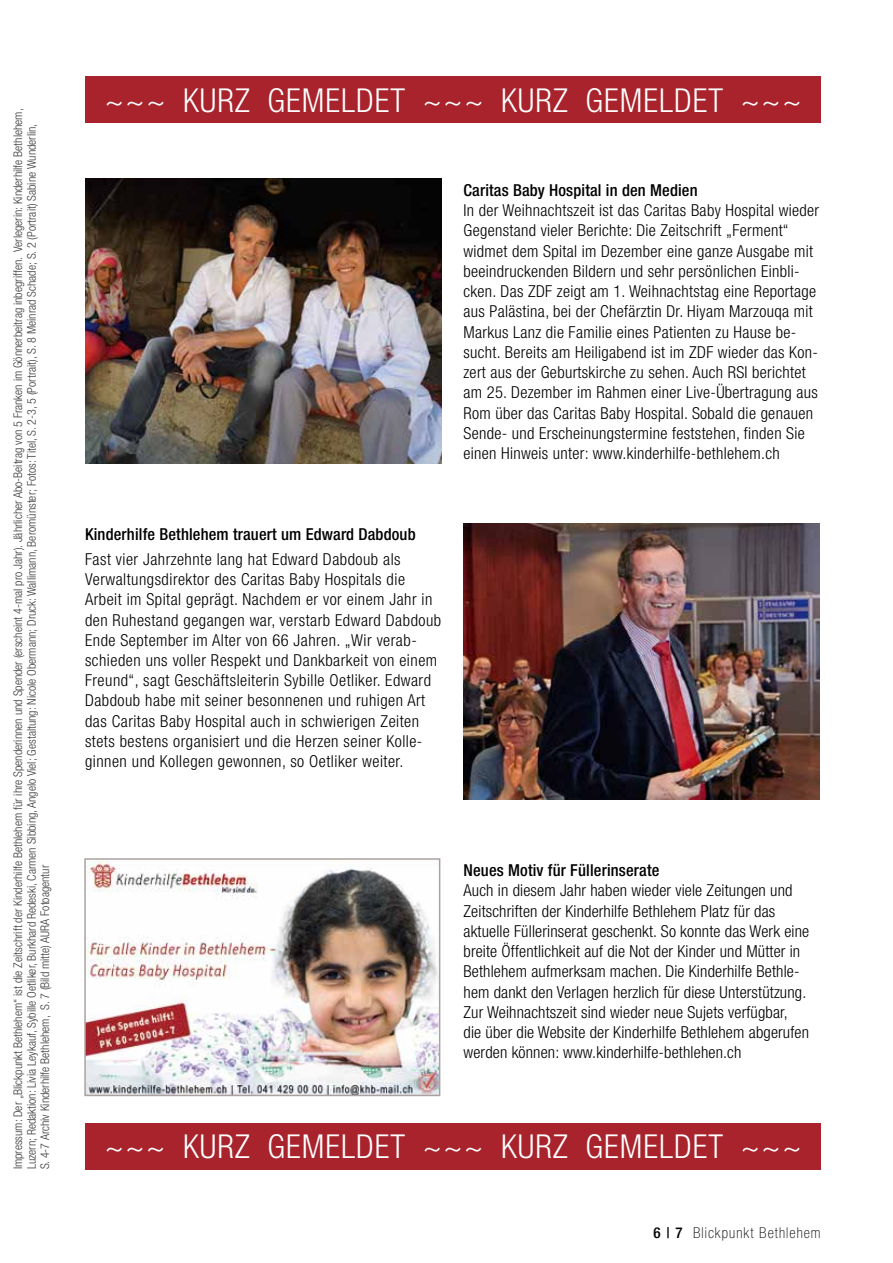
<style>
.page{position:relative;width:893px;height:1263px;background:#fff}
.page>*{position:absolute;margin:0;border:0;box-sizing:border-box;transform-origin:0 0}
.t1{font:300 condensed 33px "Helvetica Neue";letter-spacing:.03em;color:#fff}
.t2{font:300 condensed 16.5px/20.2px "Helvetica Neue";letter-spacing:.02em;color:#000}
.t3{font:500 condensed 16.5px "Helvetica Neue";letter-spacing:.01em;color:#000}
.t4{font:100 condensed 15px "Helvetica Neue";letter-spacing:.07em;color:#000}
.t5{font:300 condensed 12px/13.5px "Helvetica Neue";color:#3c3c3b}
.s1{font-weight:500}
</style>
<div class="page">
<div style="left:85px;top:77px;width:736px;height:46px;background:#a8232c"></div>
<div style="left:85px;top:1123px;width:736px;height:47px;background:#a8232c"></div>
<img style="left:85px;top:179px;width:356px;height:284px">
<img style="left:463px;top:523px;width:357px;height:276px">
<img style="left:87px;top:861px;width:350px;height:232px">
<div style="left:84px;top:858px;width:356px;height:238px;border:2px solid #aba29f"></div>
<p class="t5" style="left:11px;top:1169px;width:1062px;rotate:-90deg">Impressum: Der „Blickpunkt Bethlehem“ ist die Zeitschrift der Kinderhilfe Bethlehem für ihre Spenderinnen und Spender (erscheint 4-mal pro Jahr). Jährlicher Abo-Beitrag von 5 Franken im Gönnerbeitrag inbegriffen. Verlegerin: Kinderhilfe Bethlehem,<br>Luzern; Redaktion: Livia Leykauf, Sybille Oetliker, Burkhard Redeski, Carmen Sibbing, Angelo Viel; Gestaltung: Nicole Obermann; Druck: Wallimann, Beromünster; Fotos: Titel, S. 2-3, 5 (Portrait), S. 8 Meinrad Schade; S. 2 (Portrait) Sabine Wunderlin,<br>S. 4-7 Archiv Kinderhilfe Bethlehem, S. 7 (Bild mitte) AURA Fotoagentur</p>
<h1 class="t1" style="left:104px;top:81px;width:699px">~~~ KURZ GEMELDET ~~~ KURZ GEMELDET ~~~</h1>
<p class="t3" style="left:463px;top:180px;width:236px">Caritas Baby Hospital in den Medien</p>
<p class="t2" style="left:463px;top:200px;width:357px">In der Weihnachtszeit ist das Caritas Baby Hospital wieder Gegenstand vieler Berichte: Die Zeitschrift „Ferment“ widmet dem Spital im Dezember eine ganze Ausgabe mit beeindruckenden Bildern und sehr persönlichen Einbli&shy;cken. Das ZDF zeigt am 1. Weihnachtstag eine Reportage aus Palästina, bei der Chefärztin Dr. Hiyam Marzouqa mit Markus Lanz die Familie eines Patienten zu Hause be&shy;sucht. Bereits am Heiligabend ist im ZDF wieder das Kon&shy;zert aus der Geburtskirche zu sehen. Auch RSI berichtet am 25. Dezember im Rahmen einer Live-Übertragung aus Rom über das Caritas Baby Hospital. Sobald die genauen Sende- und Erscheinungstermine feststehen, finden Sie einen Hinweis unter: www.kinderhilfe-bethlehem.ch</p>
<p class="t3" style="left:85px;top:524px;width:332px">Kinderhilfe Bethlehem trauert um Edward Dabdoub</p>
<p class="t2" style="left:85px;top:549px;width:358px">Fast vier Jahrzehnte lang hat Edward Dabdoub als Verwaltungsdirektor des Caritas Baby Hospitals die Arbeit im Spital geprägt. Nachdem er vor einem Jahr in den Ruhestand gegangen war, verstarb Edward Dabdoub Ende September im Alter von 66 Jahren. „Wir verab&shy;schieden uns voller Respekt und Dankbarkeit von einem Freund“, sagt Geschäftsleiterin Sybille Oetliker. Edward Dabdoub habe mit seiner besonnenen und ruhigen Art das Caritas Baby Hospital auch in schwierigen Zeiten stets bestens organisiert und die Herzen seiner Kolle&shy;ginnen und Kollegen gewonnen, so Oetliker weiter.</p>
<p class="t3" style="left:463px;top:860px;width:197px">Neues Motiv für Füllerinserate</p>
<p class="t2" style="left:463px;top:880px;width:347px">Auch in diesem Jahr haben wieder viele Zeitungen und Zeitschriften der Kinderhilfe Bethlehem Platz für das aktuelle Füllerinserat geschenkt. So konnte das Werk eine breite Öffentlichkeit auf die Not der Kinder und Mütter in Bethlehem aufmerksam machen. Die Kinderhilfe Bethle&shy;hem dankt den Verlagen herzlich für diese Unterstützung.<br>Zur Weihnachtszeit sind wieder neue Sujets verfügbar, die über die Website der Kinderhilfe Bethlehem abgerufen werden können: www.kinderhilfe-bethlehen.ch</p>
<h1 class="t1" style="left:104px;top:1127px;width:699px">~~~ KURZ GEMELDET ~~~ KURZ GEMELDET ~~~</h1>
<p class="t4" style="left:653px;top:1224px;width:169px"><span class="s1">6 | 7</span> Blickpunkt Bethlehem</p>
</div>
